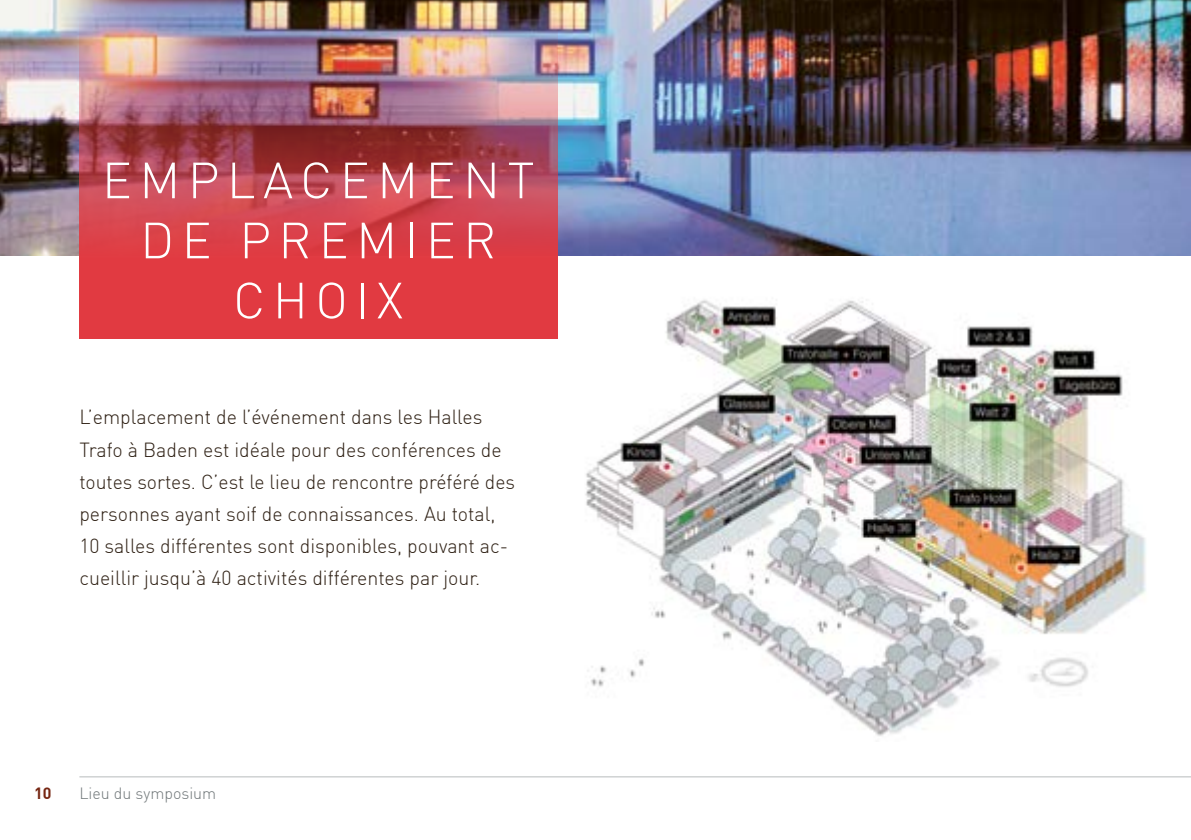
<style>
.page{position:relative;width:1191px;height:840px;background:#fff}
.page>*{position:absolute;margin:0;border:0;box-sizing:border-box;transform-origin:0 0}
.t1{font:300 50px/60px "DIN";letter-spacing:.15em;color:#fff;text-align:center}
.t2{font:300 20px/32px "DIN";color:#2e2014}
.t3{font:300 16px "DIN";color:#6f7678}
.t4{font:700 16px "DIN";color:#762713}
</style>
<div class="page">
<hr style="left:79px;top:776px;width:1112px;height:1px;background:#6f7678">
<img style="left:0;top:0;width:1191px;height:255px">
<img style="left:79px;top:0;width:479px;height:339px">
<img style="left:585px;top:299px;width:561px;height:437px">
<h1 class="t1" style="left:102px;top:150px;width:434px">EMPLACEMENT<br>DE PREMIER<br>CHOIX</h1>
<p class="t2" style="left:79px;top:401px;width:437px">L’emplacement de l’événement dans les Halles Trafo à Baden est idéale pour des conférences de toutes sortes. C’est le lieu de rencontre préféré des personnes ayant soif de connaissances. Au total, 10 salles différentes sont disponibles, pouvant ac&shy;cueillir jusqu’à 40 activités différentes par jour.</p>
<p class="t4" style="left:34px;top:782px;width:19px">10</p>
<p class="t3" style="left:79px;top:783px;width:138px">Lieu du symposium</p>
</div>
